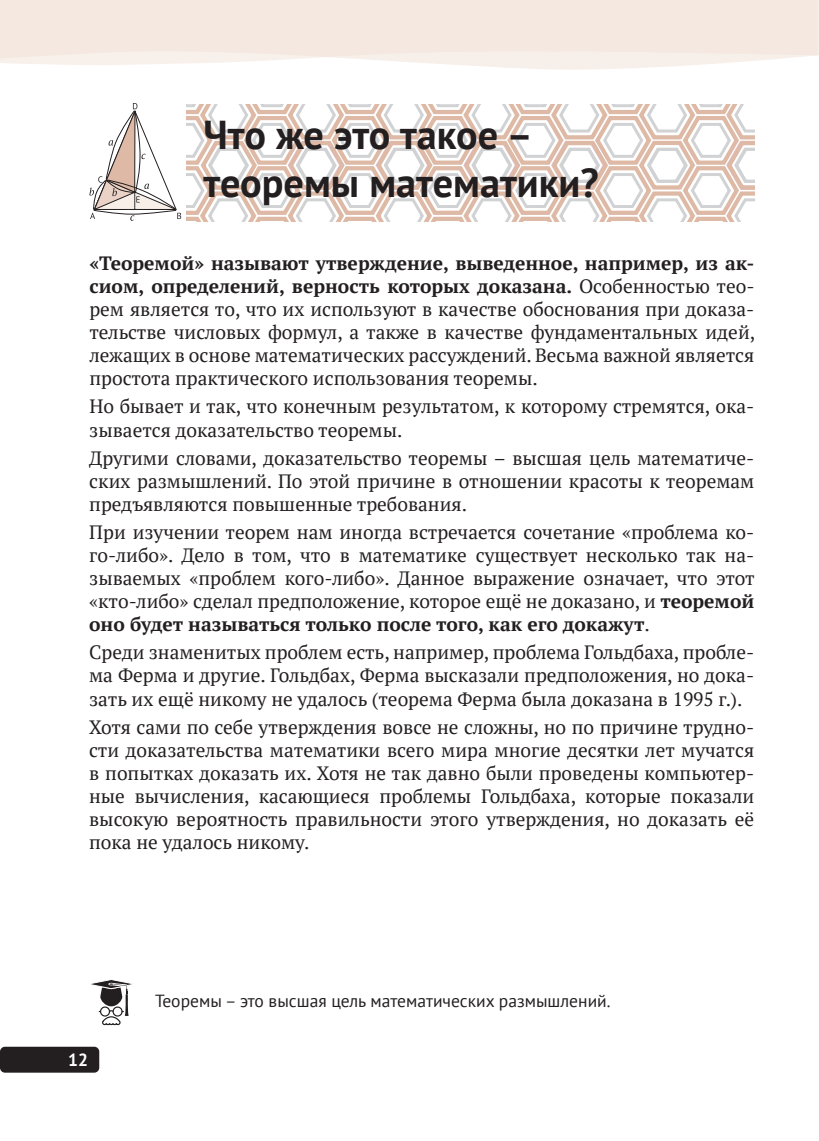
<style>
.page{position:relative;width:819px;height:1141px;background:#fff}
.page>*{position:absolute;margin:0;border:0;box-sizing:border-box;transform-origin:0 0}
.t1{font:700 40.25px/48.3px "PT Sans";color:#231f20}
.t2{font:19.25px/23.1px "PT Serif";color:#231f20;text-align:justify}
.t3{font:17.5px "PT Sans";color:#231f20}
.t4{font:700 17.5px "PT Sans";color:#fff}
.s1{font-weight:700}
</style>
<div class="page">
<svg style="left:91px;top:979px;width:41px;height:47px"></svg>
<svg style="left:89px;top:103px;width:665px;height:119px"></svg>
<div style="left:0;top:1047px;width:99px;height:26px;background:#231f20;border-radius:5px"></div>
<svg style="left:484px;top:66px;width:187px;height:4px"></svg>
<svg style="left:0;top:0;width:818px;height:66px;background:#f4eae2"></svg>
<h1 class="t1" style="left:203px;top:110px;width:396px">Что же это такое – теоремы математики?</h1>
<p class="t2" style="left:89px;top:251px;width:667px"><span class="s1">«Теоремой» называют утверждение, выведенное, например, из ак&shy;сиом, определений, верность которых доказана.</span> Особенностью тео&shy;рем является то, что их используют в качестве обоснования при доказа&shy;тельстве числовых формул, а также в качестве фундаментальных идей, лежащих в основе математических рассуждений. Весьма важной является простота практического использования теоремы.</p>
<p class="t2" style="left:89px;top:395px;width:666px">Но бывает и так, что конечным результатом, к которому стремятся, ока&shy;зывается доказательство теоремы.</p>
<p class="t2" style="left:89px;top:446px;width:666px">Другими словами, доказательство теоремы – высшая цель математиче&shy;ских размышлений. По этой причине в отношении красоты к теоремам предъявляются повышенные требования.</p>
<p class="t2" style="left:89px;top:520px;width:667px">При изучении теорем нам иногда встречается сочетание «проблема ко&shy;го-либо». Дело в том, что в математике существует несколько так на&shy;зываемых «проблем кого-либо». Данное выражение означает, что этот «кто-либо» сделал предположение, которое ещё не доказано, и <span class="s1">теоремой оно будет называться только после того, как его докажут</span>.</p>
<p class="t2" style="left:89px;top:641px;width:666px">Среди знаменитых проблем есть, например, проблема Гольдбаха, пробле&shy;ма Ферма и другие. Гольдбах, Ферма высказали предположения, но дока&shy;зать их ещё никому не удалось (теорема Ферма была доказана в 1995 г.).</p>
<p class="t2" style="left:89px;top:715px;width:666px">Хотя сами по себе утверждения вовсе не сложны, но по причине трудно&shy;сти доказательства математики всего мира многие десятки лет мучатся в попытках доказать их. Хотя не так давно были проведены компьютер&shy;ные вычисления, касающиеся проблемы Гольдбаха, которые показали высокую вероятность правильности этого утверждения, но доказать её пока не удалось никому.</p>
<p class="t4" style="left:68px;top:1049px;width:21px">12</p>
<p class="t3" style="left:155px;top:990px;width:457px">Теоремы – это высшая цель математических размышлений.</p>
</div>
